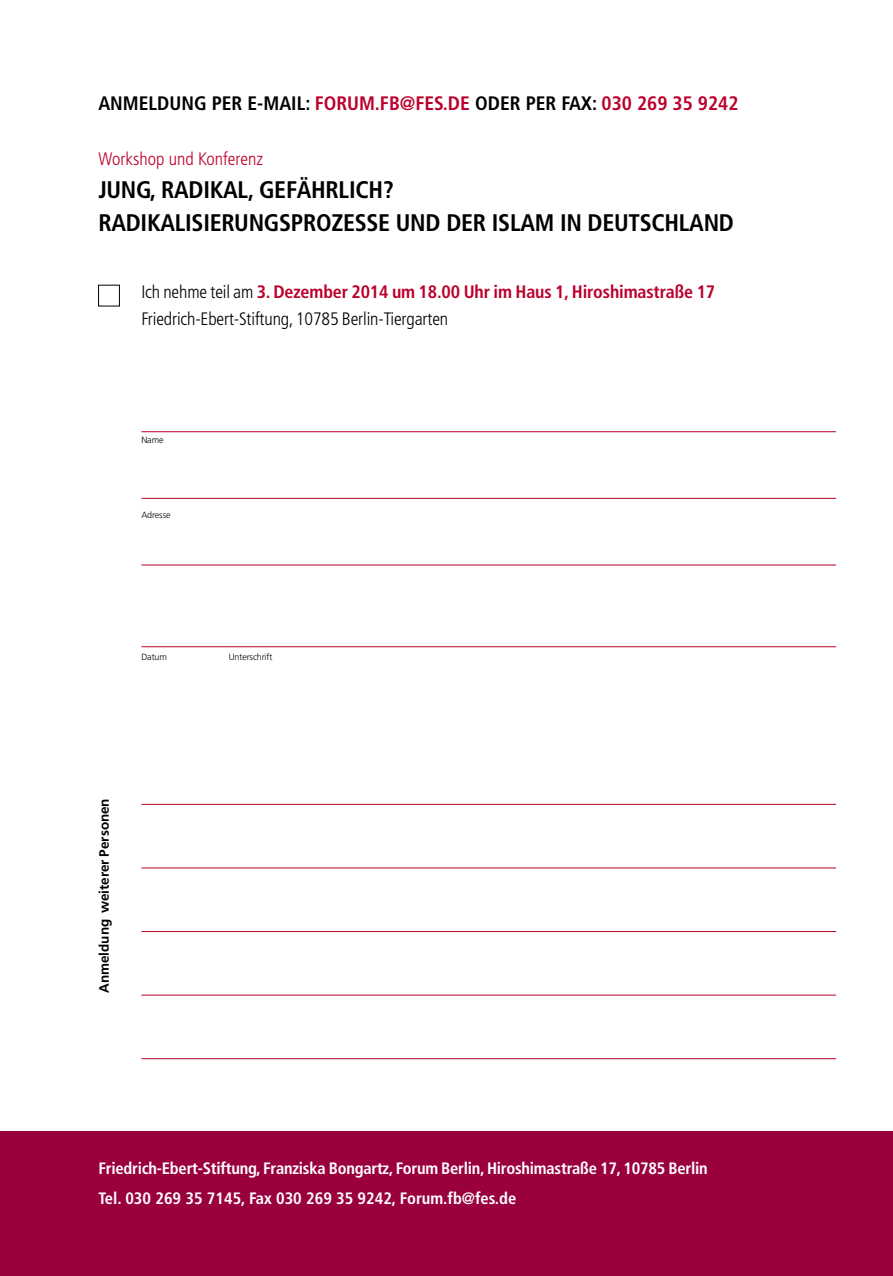
<style>
.page{position:relative;width:893px;height:1276px;background:#fff}
.page>*{position:absolute;margin:0;border:0;box-sizing:border-box;transform-origin:0 0}
.t1{font:700 condensed 24px/33px "Frutiger";letter-spacing:-.01em;color:#000}
.t2{font:700 condensed 19.5px "Frutiger";color:#000}
.t3{font:300 condensed 18px/27px "Frutiger";letter-spacing:-.005em;color:#000}
.t4{font:300 condensed 18px "Frutiger";color:#bb002b}
.t5{font:700 condensed 16.5px/29.7px "Frutiger";letter-spacing:-.015em;color:#fff}
.t6{font:700 13.5px "Frutiger";letter-spacing:-.005em;color:#000}
.t7{font:300 9px "Frutiger";letter-spacing:-.015em;color:#000}
.s1{color:#bb002b}
.s2{font-weight:700;color:#bb002b}
</style>
<div class="page">
<hr style="left:141px;top:994px;width:695px;height:1px;background:#bb002b">
<hr style="left:141px;top:1058px;width:695px;height:1px;background:#bb002b">
<hr style="left:141px;top:804px;width:695px;height:1px;background:#bb002b">
<hr style="left:141px;top:867px;width:695px;height:1px;background:#bb002b">
<hr style="left:141px;top:931px;width:695px;height:1px;background:#bb002b">
<div style="left:0;top:1131px;width:893px;height:145px;background:#9b003e"></div>
<div style="left:98px;top:285px;width:22px;height:21px;border:1px solid #000"></div>
<hr style="left:141px;top:431px;width:695px;height:1px;background:#bb002b">
<hr style="left:141px;top:498px;width:695px;height:1px;background:#bb002b">
<hr style="left:141px;top:564px;width:695px;height:1px;background:#bb002b">
<hr style="left:141px;top:646px;width:695px;height:1px;background:#bb002b">
<p class="t2" style="left:98px;top:91px;width:642px">ANMELDUNG PER E-MAIL: <span class="s1">FORUM.FB@FES.DE</span> ODER PER FAX: <span class="s1">030 269 35 9242</span></p>
<p class="t4" style="left:98px;top:149px;width:166px">Workshop und Konferenz</p>
<h1 class="t1" style="left:98px;top:173px;width:637px">JUNG, RADIKAL, GEFÄHRLICH?<br>RADIKALISIERUNGSPROZESSE UND DER ISLAM IN DEUTSCHLAND</h1>
<p class="t3" style="left:141px;top:279px;width:575px">Ich nehme teil am <span class="s2">3. Dezember 2014 um 18.00 Uhr im Haus 1, Hiroshimastraße 17<br></span>Friedrich-Ebert-Stiftung, 10785 Berlin-Tiergarten</p>
<p class="t7" style="left:141px;top:435px;width:24px">Name</p>
<p class="t7" style="left:141px;top:510px;width:31px">Adresse</p>
<p class="t7" style="left:141px;top:651px;width:27px">Datum</p>
<p class="t7" style="left:229px;top:651px;width:45px">Unterschrift</p>
<p class="t6" style="left:96px;top:993px;width:196px;rotate:-90deg">Anmeldung weiterer Personen</p>
<p class="t5" style="left:98px;top:1153px;width:611px">Friedrich-Ebert-Stiftung, Franziska Bongartz, Forum Berlin, Hiroshimastraße 17, 10785 Berlin<br>Tel. 030 269 35 7145, Fax 030 269 35 9242, Forum.fb@fes.de</p>
</div>
